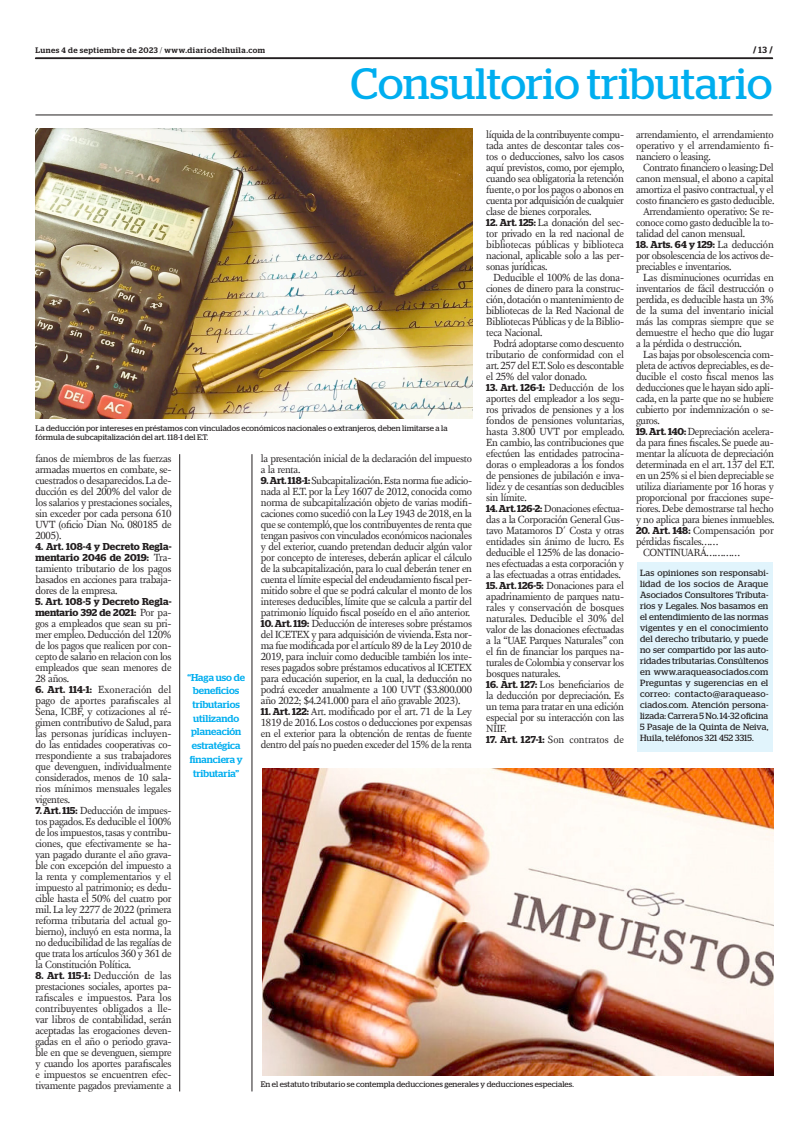
<style>
.page{position:relative;width:801px;height:1134px;background:#fff}
.page>*{position:absolute;margin:0;border:0;box-sizing:border-box;transform-origin:0 0}
.t1{font:43.9px "Stag";color:#00aeef}
.TEXTO{font:10.6px/11px "New Fournier BP";letter-spacing:-.025em;color:#231f20;text-align:justify}
.TEXTO-2{font:10.6px "New Fournier BP";color:#231f20}
.TEXTO-3{font:600 10px/11px "Stag";letter-spacing:.01em;color:#231f20}
.DESTACADO_AZUL{font:500 10px/13.7px "Stag";color:#00aeef;text-align:center}
.TEXTO-4{font:9px/11px "Stag";letter-spacing:.01em;color:#231f20;text-align:justify}
.t2{font:700 9px "Stag";color:#231f20}
.PIE_DE_FOTO{font:8px/9px "Stag";letter-spacing:.005em;color:#231f20}
.t3{font:500 8px "Stag";letter-spacing:.06em;color:#231f20}
.s1{font-weight:300}
.s2{font-weight:500}
.s3{font-family:"Stag";font-weight:600;font-size:10px}
.s4{font-family:"New Fournier BP";font-weight:400;font-size:10.6px}
</style>
<div class="page">
<svg style="left:35px;top:58px;width:738px;height:1px"></svg>
<hr style="left:35px;top:115px;width:737px;height:1px;background:#231f20">
<img style="left:36px;top:128px;width:436px;height:290px">
<img style="left:262px;top:769px;width:512px;height:306px">
<div style="left:637px;top:562px;width:135px;height:189px;background:#e1f4fc"></div>
<hr style="left:179px;top:454px;width:1px;height:637px;background:#231f20">
<hr style="left:252px;top:454px;width:1px;height:637px;background:#231f20">
<p class="t3" style="left:35px;top:45px;width:231px">Lunes 4 de septiembre de 2023 <span class="s1">/</span> www.diariodelhuila.com</p>
<p class="t2" style="left:753px;top:45px;width:21px">/ <span class="s2">13</span> /</p>
<p class="t1" style="left:350px;top:59px;width:423px">Consultorio tributario</p>
<p class="TEXTO" style="left:486px;top:129px;width:140px">líquida de la contribuyente compu&shy;tada antes de descontar tales cos&shy;tos o deducciones, salvo los casos aquí previstos, como, por ejemplo, cuando sea obligatoria la retención fuente, o por los pagos o abonos en cuenta por adquisición de cualquier clase de bienes corporales.</p>
<p class="TEXTO" style="left:486px;top:217px;width:139px"><span class="s3">12. Art. 125:</span> La donación del sec&shy;tor privado en la red nacional de bibliotecas públicas y biblioteca nacional, aplicable solo a las per&shy;sonas jurídicas.</p>
<p class="TEXTO" style="left:486px;top:272px;width:139px;text-indent:7px">Deducible el 100% de las dona&shy;ciones de dinero para la construc&shy;ción, dotación o mantenimiento de bibliotecas de la Red Nacional de Bibliotecas Públicas y de la Biblio&shy;teca Nacional.</p>
<p class="TEXTO" style="left:486px;top:338px;width:139px;text-indent:7px">Podrá adoptarse como descuento tributario de conformidad con el art. 257 del E.T. Solo es descontable el 25% del valor donado.</p>
<p class="TEXTO" style="left:486px;top:382px;width:140px"><span class="s3">13. Art. 126-1:</span> Deducción de los aportes del empleador a los segu&shy;ros privados de pensiones y a los fondos de pensiones voluntarias, hasta 3.800 UVT por empleado.<br>En cambio, las contribuciones que efectúen las entidades patrocina&shy;doras o empleadoras a los fondos de pensiones de jubilación e inva&shy;lidez y de cesantías son deducibles sin límite.</p>
<p class="TEXTO" style="left:486px;top:503px;width:139px"><span class="s3">14. Art. 126-2:</span> Donaciones efectua&shy;das a la Corporación General Gus&shy;tavo Matamoros D´ Costa y otras entidades sin ánimo de lucro. Es deducible el 125% de las donacio&shy;nes efectuadas a esta corporación y a las efectuadas a otras entidades.</p>
<p class="TEXTO" style="left:486px;top:580px;width:139px"><span class="s3">15. Art. 126-5:</span> Donaciones para el apadrinamiento de parques natu&shy;rales y conservación de bosques naturales. Deducible el 30% del valor de las donaciones efectuadas a la “UAE Parques Naturales” con el fin de financiar los parques na&shy;turales de Colombia y conservar los bosques naturales.</p>
<p class="TEXTO" style="left:486px;top:679px;width:139px"><span class="s3">16. Art. 127:</span> Los beneficiarios de la deducción por depreciación. Es un tema para tratar en una edición especial por su interacción con las NIIF.</p>
<p class="TEXTO-2" style="left:486px;top:733px;width:139px"><span class="s3">17. Art. 127-1:</span> Son contratos de</p>
<p class="PIE_DE_FOTO" style="left:36px;top:423px;width:413px">La deducción por intereses en préstamos con vinculados económicos nacionales o extranjeros, deben limitarse a la fórmula de subcapitalización del art. 118-1 del E.T.</p>
<p class="TEXTO" style="left:35px;top:453px;width:138px">fanos de miembros de las fuerzas armadas muertos en combate, se&shy;cuestrados o desaparecidos. La de&shy;ducción es del 200% del valor de los salarios y prestaciones sociales, sin exceder por cada persona 610<br>UVT (oficio Dian No. 080185 de 2005).</p>
<p class="TEXTO-3" style="left:35px;top:541px;width:138px">4. Art. 108-4 y Decreto Regla&shy;mentario 2046 de 2019: <span class="s4">Tra-</span></p>
<p class="TEXTO" style="left:35px;top:563px;width:138px">tamiento tributario de los pagos basados en acciones para trabaja&shy;dores de la empresa.</p>
<p class="TEXTO-3" style="left:35px;top:596px;width:138px">5. Art. 108-5 y Decreto Regla&shy;mentario 392 de 2021: <span class="s4">Por pa-</span></p>
<p class="TEXTO" style="left:35px;top:618px;width:138px">gos a empleados que sean su pri&shy;mer empleo. Deducción del 120% de los pagos que realicen por con&shy;cepto de salario en relacion con los empleados que sean menores de 28 años.</p>
<p class="TEXTO" style="left:35px;top:684px;width:138px"><span class="s3">6. Art. 114-1:</span> Exoneración del pago de aportes parafiscales al Sena, ICBF, y cotizaciones al ré&shy;gimen contributivo de Salud, para las personas jurídicas incluyen&shy;do las entidades cooperativas co&shy;rrespondiente a sus trabajadores que devenguen, individualmente considerados, menos de 10 sala&shy;rios mínimos mensuales legales vigentes.</p>
<p class="TEXTO" style="left:35px;top:805px;width:138px"><span class="s3">7. Art. 115:</span> Deducción de impues&shy;tos pagados. Es deducible el 100% de los impuestos, tasas y contribu&shy;ciones, que efectivamente se ha&shy;yan pagado durante el año grava&shy;ble con excepción del impuesto a la renta y complementarios y el impuesto al patrimonio; es dedu&shy;cible hasta el 50% del cuatro por mil. La ley 2277 de 2022 (primera reforma tributaria del actual go&shy;bierno), incluyó en esta norma, la no deducibilidad de las regalías de que trata los artículos 360 y 361 de la Constitución Política.</p>
<p class="TEXTO" style="left:35px;top:970px;width:138px"><span class="s3">8. Art. 115-1:</span> Deducción de las prestaciones sociales, aportes pa&shy;rafiscales e impuestos. Para los contribuyentes obligados a lle&shy;var libros de contabilidad, serán aceptadas las erogaciones deven&shy;gadas en el año o periodo grava&shy;ble en que se devenguen, siempre y cuando los aportes parafiscales e impuestos se encuentren efec&shy;tivamente pagados previamente a</p>
<p class="TEXTO" style="left:261px;top:453px;width:213px">la presentación inicial de la declaración del impuesto a la renta.</p>
<p class="TEXTO" style="left:261px;top:475px;width:213px"><span class="s3">9. Art. 118-1:</span> Subcapitalización. Esta norma fue adicio&shy;nada al E.T. por la Ley 1607 de 2012, conocida como norma de subcapitalización objeto de varias modifi&shy;caciones como sucedió con la Ley 1943 de 2018, en la que se contempló, que los contribuyentes de renta que tengan pasivos con vinculados económicos nacionales y del exterior, cuando pretendan deducir algún valor por concepto de intereses, deberán aplicar el cálculo de la subcapitalización, para lo cual deberán tener en cuenta el límite especial del endeudamiento fiscal per&shy;mitido sobre el que se podrá calcular el monto de los intereses deducibles, límite que se calcula a partir del patrimonio líquido fiscal poseído en el año anterior.</p>
<p class="TEXTO" style="left:261px;top:618px;width:213px"><span class="s3">10. Art. 119:</span> Deducción de intereses sobre préstamos del ICETEX y para adquisición de vivienda. Esta nor&shy;ma fue modificada por el artículo 89 de la Ley 2010 de 2019, para incluir como deducible también los inte&shy;reses pagados sobre préstamos educativos al ICETEX para educación superior, en la cual, la deducción no podrá exceder anualmente a 100 UVT ($3.800.000 año 2022; $4.241.000 para el año gravable 2023).</p>
<p class="TEXTO" style="left:261px;top:706px;width:213px"><span class="s3">11. Art. 122:</span> Art. modificado por el art. 71 de la Ley 1819 de 2016. Los costos o deducciones por expensas en el exterior para la obtención de rentas de fuente dentro del país no pueden exceder del 15% de la renta</p>
<p class="DESTACADO_AZUL" style="left:187px;top:670px;width:59px">“Haga uso de beneficios tributarios utilizando planeación estratégica financiera y tributaria”</p>
<p class="PIE_DE_FOTO" style="left:261px;top:1080px;width:315px">En el estatuto tributario se contempla deducciones generales y deducciones especiales.</p>
<p class="TEXTO" style="left:636px;top:129px;width:139px">arrendamiento, el arrendamiento operativo y el arrendamiento fi&shy;nanciero o leasing.</p>
<p class="TEXTO" style="left:636px;top:162px;width:140px;text-indent:7px">Contrato financiero o leasing: Del canon mensual, el abono a capital amortiza el pasivo contractual, y el costo financiero es gasto deducible.</p>
<p class="TEXTO" style="left:636px;top:206px;width:139px;text-indent:7px">Arrendamiento operativo: Se re&shy;conoce como gasto deducible la to&shy;talidad del canon mensual.</p>
<p class="TEXTO-3" style="left:636px;top:239px;width:139px">18. Arts. 64 y 129: <span class="s4">La deducción</span></p>
<p class="TEXTO" style="left:636px;top:250px;width:139px">por obsolescencia de los activos de&shy;preciables e inventarios.</p>
<p class="TEXTO" style="left:636px;top:272px;width:139px;text-indent:7px">Las disminuciones ocurridas en inventarios de fácil destrucción o perdida, es deducible hasta un 3% de la suma del inventario inicial más las compras siempre que se demuestre el hecho que dio lugar a la pérdida o destrucción.</p>
<p class="TEXTO" style="left:636px;top:349px;width:139px;text-indent:7px">Las bajas por obsolescencia com&shy;pleta de activos depreciables, es de&shy;ducible el costo fiscal menos las deducciones que le hayan sido apli&shy;cada, en la parte que no se hubiere cubierto por indemnización o se&shy;guros.</p>
<p class="TEXTO" style="left:636px;top:426px;width:140px"><span class="s3">19. Art. 140:</span> Depreciación acelera&shy;da para fines fiscales. Se puede au&shy;mentar la alícuota de depreciación determinada en el art. 137 del E.T. en un 25% si el bien depreciable se utiliza diariamente por 16 horas y proporcional por fracciones supe&shy;riores. Debe demostrarse tal hecho y no aplica para bienes inmuebles.</p>
<p class="TEXTO" style="left:636px;top:525px;width:139px"><span class="s3">20. Art. 148:</span> Compensación por pérdidas fiscales……</p>
<p class="TEXTO" style="left:643px;top:547px;width:98px">CONTINUARÁ…………</p>
<p class="TEXTO-4" style="left:640px;top:567px;width:130px">Las opiniones son responsabi&shy;lidad de los socios de Araque Asociados Consultores Tributa&shy;rios y Legales. Nos basamos en el entendimiento de las normas vigentes y en el conocimiento del derecho tributario, y puede no ser compartido por las auto&shy;ridades tributarias. Consúltenos en www.araqueasociados.com Preguntas y sugerencias en el correo: contacto@araqueaso&shy;ciados.com. Atención persona&shy;lizada: Carrera 5 No. 14-32 oficina 5 Pasaje de la Quinta de Neiva, Huila, teléfonos 321 452 3315.</p>
</div>
